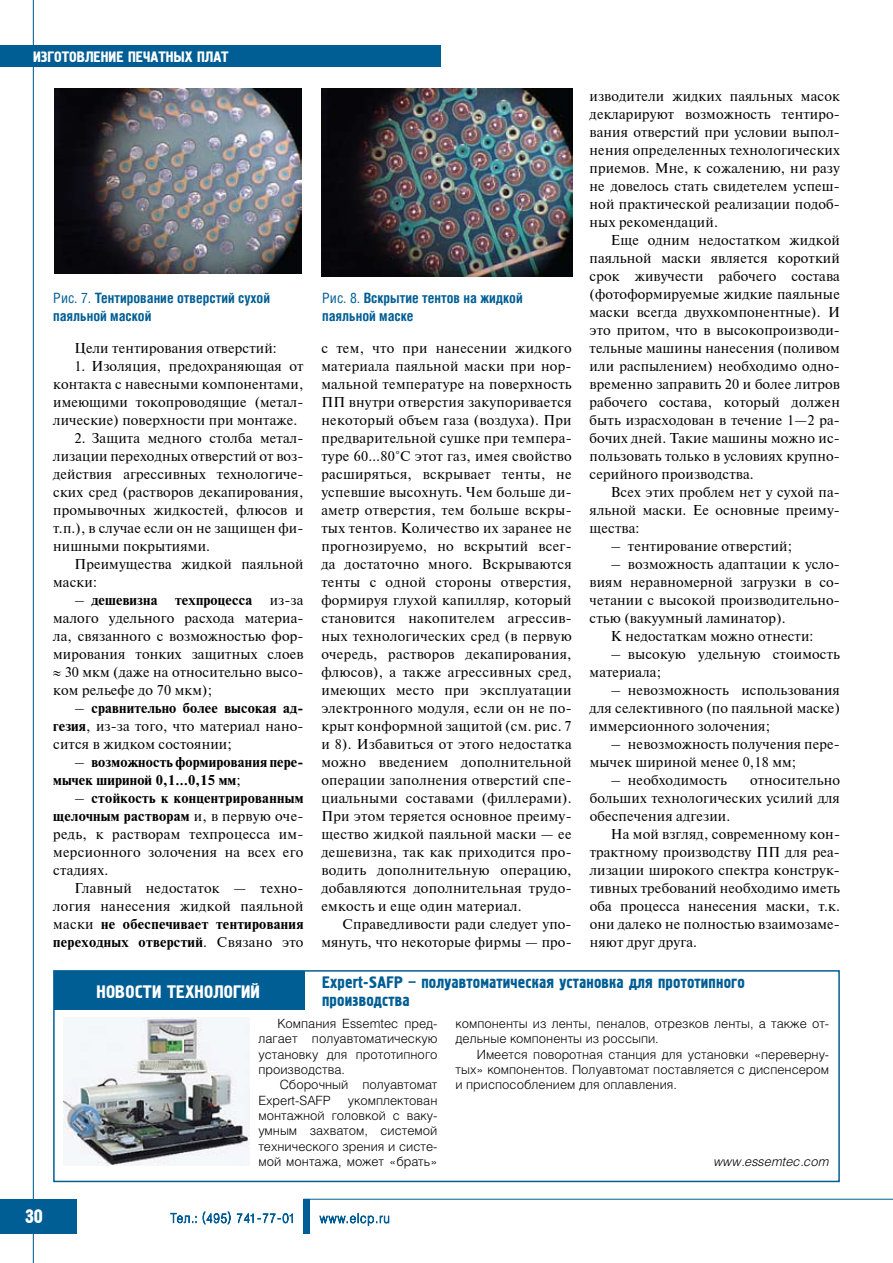
<style>
.page{position:relative;width:893px;height:1263px;background:#fff}
.page>*{position:absolute;margin:0;border:0;box-sizing:border-box;transform-origin:0 0}
.t1{font:19.5px "Hermes CTT";color:#fff}
.t2{font:18px "Hermes CTT";letter-spacing:.01em;color:#fff}
.t3{font:16.5px/18px "Hermes CTT";letter-spacing:.01em;color:#005e94}
.t4{font:15px "Hermes CTT";color:#fff}
.t5{font:14.25px/18px "Newton WINC";letter-spacing:.01em;color:#000;text-align:justify}
.t6{font:700 14.25px/18px "Helios Cond";color:#005e94}
.t7{font:700 14.25px/18px "Newton WINC";letter-spacing:.01em;color:#000}
.t8{font:300 12.75px/15.3px "Helios";color:#000;text-align:justify}
.t9{font:italic 300 12.75px "Helios";color:#000}
.s1{font-weight:400}
.s2{font-weight:700}
</style>
<div class="page">
<hr style="left:33px;top:0;width:1px;height:1263px;background:#005e94">
<div style="left:0;top:46px;width:440px;height:21px;background:#005e94"></div>
<svg style="left:170px;top:1213px;width:26px;height:10px"></svg>
<svg style="left:202px;top:1211px;width:29px;height:14px"></svg>
<svg style="left:237px;top:1213px;width:56px;height:10px"></svg>
<div style="left:0;top:1199px;width:77px;height:34px;background:#005e94"></div>
<div style="left:303px;top:1199px;width:7px;height:34px;background:#005e94"></div>
<svg style="left:319px;top:1213px;width:70px;height:13px"></svg>
<hr style="left:303px;top:1199px;width:590px;height:1px;background:#005e94">
<img style="left:55px;top:88px;width:247px;height:185px">
<img style="left:321px;top:88px;width:251px;height:189px">
<div style="left:53px;top:970px;width:787px;height:212px;border:2px solid #005e94"></div>
<div style="left:54px;top:971px;width:250px;height:38px;background:#005e94"></div>
<img style="left:64px;top:1017px;width:186px;height:149px">
<p class="t4" style="left:33px;top:48px;width:197px">изготовление печатных плат</p>
<p class="t6" style="left:53px;top:289px;width:218px"><span class="s1">Рис. 7.</span> Тентирование отверстий сухой паяльной маской</p>
<p class="t5" style="left:74px;top:339px;width:204px">Цели тентирования отверстий:</p>
<p class="t5" style="left:53px;top:357px;width:252px;text-indent:21px">1. Изоляция, предохраняющая от контакта с навесными компонентами, имеющими токопроводящие (метал&shy;лические) поверхности при монтаже.</p>
<p class="t5" style="left:53px;top:429px;width:252px;text-indent:21px">2. Защита медного столба метал&shy;лизации переходных отверстий от воз&shy;действия агрессивных технологиче&shy;ских сред (растворов декапирования, промывочных жидкостей, флюсов и т.п.), в случае если он не защищен фи&shy;нишными покрытиями.</p>
<p class="t5" style="left:53px;top:555px;width:252px;text-indent:21px">Преимущества жидкой паяльной маски:</p>
<p class="t5" style="left:53px;top:591px;width:252px;text-indent:21px">– <span class="s2">дешевизна техпроцесса</span> из-за малого удельного расхода материа&shy;ла, связанного с возможностью фор&shy;мирования тонких защитных слоев ≈ 30 мкм (даже на относительно высо&shy;ком рельефе до 70 мкм);</p>
<p class="t5" style="left:53px;top:699px;width:252px;text-indent:21px">– <span class="s2">сравнительно более высокая ад&shy;гезия</span>, из-за того, что материал нано&shy;сится в жидком состоянии;</p>
<p class="t7" style="left:53px;top:753px;width:252px;text-indent:21px"><span class="s1">–</span> возможность формирования пере&shy;мычек шириной 0,1…0,15 мм<span class="s1">;</span></p>
<p class="t5" style="left:53px;top:789px;width:252px;text-indent:21px">– <span class="s2">стойкость к концентрированным щелочным растворам</span> и, в первую оче&shy;редь, к растворам техпроцесса им&shy;мерсионного золочения на всех его стадиях.</p>
<p class="t5" style="left:53px;top:879px;width:252px;text-indent:21px">Главный недостаток — техно&shy;логия нанесения жидкой паяльной маски <span class="s2">не обеспечивает тентирования переходных отверстий</span>. Связано это</p>
<p class="t6" style="left:322px;top:289px;width:202px"><span class="s1">Рис. 8.</span> Вскрытие тентов на жидкой паяльной маске</p>
<p class="t5" style="left:321px;top:339px;width:252px">с тем, что при нанесении жидкого материала паяльной маски при нор&shy;мальной температуре на поверхность ПП внутри отверстия закупоривается некоторый объем газа (воздуха). При предварительной сушке при темпера&shy;туре 60…80°С этот газ, имея свойство расширяться, вскрывает тенты, не успевшие высохнуть. Чем больше ди&shy;аметр отверстия, тем больше вскры&shy;тых тентов. Количество их заранее не прогнозируемо, но вскрытий всег&shy;да достаточно много. Вскрываются тенты с одной стороны отверстия, формируя глухой капилляр, который становится накопителем агрессив&shy;ных технологических сред (в первую очередь, растворов декапирования, флюсов), а также агрессивных сред, имеющих место при эксплуатации электронного модуля, если он не по&shy;крыт конформной защитой (см. рис. 7 и 8). Избавиться от этого недостатка можно введением дополнительной операции заполнения отверстий спе&shy;циальными составами (филлерами).<br>При этом теряется основное преиму&shy;щество жидкой паяльной маски — ее дешевизна, так как приходится про&shy;водить дополнительную операцию, добавляются дополнительная трудо&shy;емкость и еще один материал.</p>
<p class="t5" style="left:321px;top:915px;width:252px;text-align:right">Справедливости ради следует упо&shy;мянуть, что некоторые фирмы — про-</p>
<p class="t5" style="left:590px;top:87px;width:252px">изводители жидких паяльных масок декларируют возможность тентиро&shy;вания отверстий при условии выпол&shy;нения определенных технологических приемов. Мне, к сожалению, ни разу не довелось стать свидетелем успеш&shy;ной практической реализации подоб&shy;ных рекомендаций.</p>
<p class="t5" style="left:590px;top:231px;width:252px;text-indent:21px">Еще одним недостатком жидкой паяльной маски является короткий срок живучести рабочего состава (фотоформируемые жидкие паяльные маски всегда двухкомпонентные). И это притом, что в высокопроизводи&shy;тельные машины нанесения (поливом или распылением) необходимо одно&shy;временно заправить 20 и более литров рабочего состава, который должен быть израсходован в течение 1—2 ра&shy;бочих дней. Такие машины можно ис&shy;пользовать только в условиях крупно&shy;серийного производства.</p>
<p class="t5" style="left:590px;top:483px;width:252px;text-indent:21px">Всех этих проблем нет у сухой па&shy;яльной маски. Ее основные преиму&shy;щества:</p>
<p class="t5" style="left:611px;top:537px;width:183px">– тентирование отверстий;</p>
<p class="t5" style="left:611px;top:555px;width:231px">– возможность адаптации к усло-</p>
<p class="t5" style="left:590px;top:573px;width:252px">виям неравномерной загрузки в со-</p>
<p class="t5" style="left:590px;top:591px;width:252px">четании с высокой производительно-</p>
<p class="t5" style="left:590px;top:609px;width:198px">стью (вакуумный ламинатор).</p>
<p class="t5" style="left:611px;top:627px;width:204px">К недостаткам можно отнести:</p>
<p class="t5" style="left:590px;top:645px;width:252px;text-indent:21px">– высокую удельную стоимость материала;</p>
<p class="t5" style="left:590px;top:681px;width:252px;text-indent:21px">– невозможность использования для селективного (по паяльной маске) иммерсионного золочения;</p>
<p class="t5" style="left:590px;top:735px;width:252px;text-indent:21px">– невозможность получения пере&shy;мычек шириной менее 0,18 мм;</p>
<p class="t5" style="left:611px;top:771px;width:117px">– необходимость</p>
<p class="t5" style="left:590px;top:771px;width:252px;text-indent:160px">относительно больших технологических усилий для обеспечения адгезии.</p>
<p class="t5" style="left:590px;top:825px;width:252px;text-indent:21px">На мой взгляд, современному кон&shy;трактному производству ПП для реа&shy;лизации широкого спектра конструк&shy;тивных требований необходимо иметь оба процесса нанесения маски, т.к. они далеко не полностью взаимозаме&shy;няют друг друга.</p>
<h1 class="t1" style="left:25px;top:1206px;width:19px">30</h1>
<p class="t3" style="left:322px;top:974px;width:424px">Expert-SAFP – полуавтоматическая установка для прототипного производства</p>
<p class="t2" style="left:97px;top:982px;width:165px">новости технологий</p>
<p class="t8" style="left:258px;top:1016px;width:181px;text-indent:19px">Компания Essemtec пред&shy;лагает полуавтоматическую установку для прототипного производства.</p>
<p class="t8" style="left:258px;top:1077px;width:181px;text-indent:21px">Сборочный полуавтомат<br>Expert-SAFP</p>
<p class="t8" style="left:455px;top:1016px;width:375px">компоненты из ленты, пеналов, отрезков ленты, а также от&shy;дельные компоненты из россыпи.</p>
<p class="t8" style="left:455px;top:1046px;width:375px;text-indent:21px">Имеется поворотная станция для установки «переверну&shy;тых» компонентов. Полуавтомат поставляется с диспенсером и приспособлением для оплавления.</p>
<p class="t8" style="left:258px;top:1092px;width:181px;text-indent:89px">укомплектован монтажной головкой с ваку&shy;умным захватом, системой технического зрения и систе&shy;мой монтажа, может «брать»</p>
<p class="t9" style="left:714px;top:1154px;width:117px">www.essemtec.com</p>
</div>
